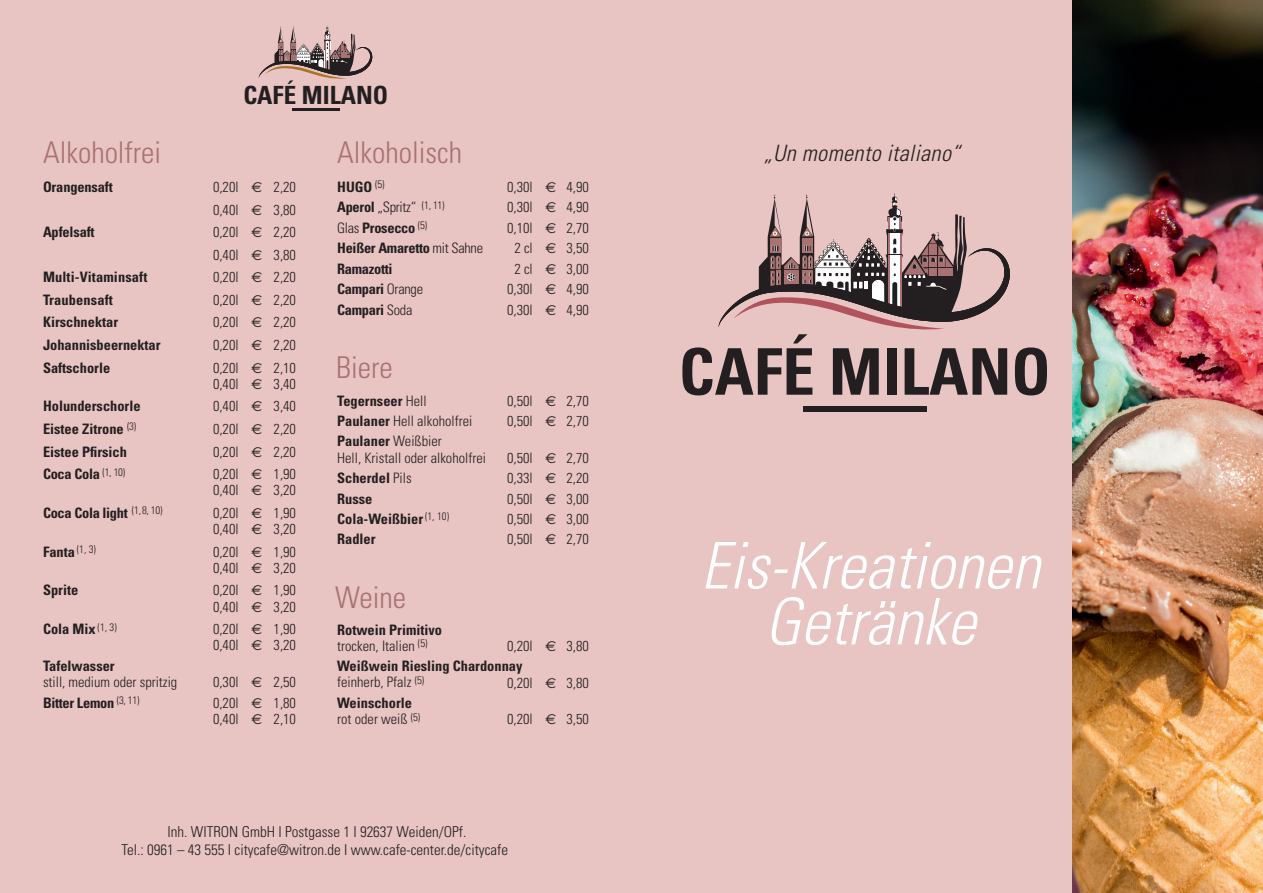
<style>
.page{position:relative;width:1263px;height:893px;background:#fff}
.page>*{position:absolute;margin:0;border:0;box-sizing:border-box;transform-origin:0 0}
.t1{font:italic 300 condensed 64.35px/55.9px "Univers";color:#fff;text-align:center}
.t2{font:700 condensed 64.35px "Univers";color:#231f20}
.t3{font:300 condensed 30px "Univers";color:#aa7172}
.t4{font:700 condensed 25.05px "Univers";color:#231f20}
.t5{font:italic 300 condensed 22.5px "Univers";letter-spacing:.02em;color:#231f20}
.t6{font:300 condensed 15px/18px "Univers";color:#231f20;text-align:center}
.t7{font:300 condensed 14.4px/16.2px "Univers";color:#231f20}
.t8{font:700 condensed 14.4px/16.2px "Univers";color:#231f20}
.t9{font:700 condensed 14.4px "Univers";letter-spacing:-.02em;color:#231f20}
.s1{font-family:"Euro Sans";font-weight:400;font-stretch:normal}
.s2{font-weight:700}
.s3{font-weight:300}
</style>
<div class="page">
<img style="left:1071px;top:0;width:192px;height:893px">
<div style="left:0;top:0;width:1071px;height:893px;background:#e8c4c2"></div>
<div style="left:803px;top:406px;width:123px;height:6px;background:#231f20"></div>
<svg style="left:718px;top:193px;width:292px;height:137px"></svg>
<hr style="left:292px;top:109px;width:48px;height:2px;background:#231f20">
<svg style="left:259px;top:26px;width:113px;height:53px"></svg>
<h3 class="t4" style="left:243px;top:80px;width:146px">CAFÉ MILANO</h3>
<h2 class="t3" style="left:43px;top:134px;width:120px">Alkoholfrei</h2>
<p class="t8" style="left:43px;top:179px;width:71px">Orangensaft</p>
<p class="t7" style="left:213px;top:176px;width:84px;line-height:22.6px">0,20l <span class="s1">E</span> 2,20<br>0,40l <span class="s1">E</span> 3,80</p>
<p class="t8" style="left:43px;top:224px;width:53px">Apfelsaft</p>
<p class="t7" style="left:213px;top:221px;width:84px;line-height:22.6px">0,20l <span class="s1">E</span> 2,20<br>0,40l <span class="s1">E</span> 3,80</p>
<p class="t8" style="left:43px;top:269px;width:106px">Multi-Vitaminsaft</p>
<p class="t7" style="left:213px;top:269px;width:84px">0,20l <span class="s1">E</span> 2,20</p>
<p class="t8" style="left:43px;top:292px;width:71px">Traubensaft</p>
<p class="t7" style="left:213px;top:292px;width:84px">0,20l <span class="s1">E</span> 2,20</p>
<p class="t8" style="left:43px;top:314px;width:77px">Kirschnektar</p>
<p class="t7" style="left:213px;top:314px;width:84px">0,20l <span class="s1">E</span> 2,20</p>
<p class="t8" style="left:43px;top:337px;width:119px">Johannisbeernektar</p>
<p class="t7" style="left:213px;top:337px;width:84px">0,20l <span class="s1">E</span> 2,20</p>
<p class="t8" style="left:43px;top:359px;width:69px">Saftschorle</p>
<p class="t7" style="left:213px;top:359px;width:84px">0,20l <span class="s1">E</span> 2,10<br>0,40l <span class="s1">E</span> 3,40</p>
<p class="t8" style="left:43px;top:398px;width:99px">Holunderschorle</p>
<p class="t7" style="left:213px;top:398px;width:84px">0,40l <span class="s1">E</span> 3,40</p>
<p class="t8" style="left:43px;top:421px;width:95px">Eistee Zitrone <sup>(3)</sup></p>
<p class="t7" style="left:213px;top:421px;width:84px">0,20l <span class="s1">E</span> 2,20</p>
<p class="t8" style="left:43px;top:443px;width:85px">Eistee Pfirsich</p>
<p class="t7" style="left:213px;top:443px;width:84px">0,20l <span class="s1">E</span> 2,20</p>
<p class="t9" style="left:43px;top:465px;width:84px">Coca Cola <sup>(1,</sup> <sup>10)</sup></p>
<p class="t7" style="left:213px;top:466px;width:84px">0,20l <span class="s1">E</span> 1,90<br>0,40l <span class="s1">E</span> 3,20</p>
<p class="t9" style="left:43px;top:504px;width:121px">Coca Cola light <sup>(1,8,</sup> <sup>10)</sup></p>
<p class="t7" style="left:213px;top:505px;width:84px">0,20l <span class="s1">E</span> 1,90<br>0,40l <span class="s1">E</span> 3,20</p>
<p class="t8" style="left:43px;top:543px;width:54px">Fanta <sup>(1,</sup> <sup>3)</sup></p>
<p class="t7" style="left:213px;top:543px;width:84px">0,20l <span class="s1">E</span> 1,90<br>0,40l <span class="s1">E</span> 3,20</p>
<p class="t8" style="left:43px;top:582px;width:37px">Sprite</p>
<p class="t7" style="left:213px;top:582px;width:84px">0,20l <span class="s1">E</span> 1,90<br>0,40l <span class="s1">E</span> 3,20</p>
<p class="t8" style="left:43px;top:621px;width:75px">Cola Mix <sup>(1,</sup> <sup>3)</sup></p>
<p class="t7" style="left:213px;top:621px;width:84px">0,20l <span class="s1">E</span> 1,90<br>0,40l <span class="s1">E</span> 3,20</p>
<p class="t8" style="left:43px;top:658px;width:73px">Tafelwasser</p>
<p class="t7" style="left:43px;top:674px;width:136px">still, medium oder spritzig</p>
<p class="t7" style="left:213px;top:674px;width:84px">0,30l <span class="s1">E</span> 2,50</p>
<p class="t9" style="left:43px;top:694px;width:98px">Bitter Lemon <sup>(3,</sup> <sup>11)</sup></p>
<p class="t7" style="left:213px;top:694px;width:84px">0,20l <span class="s1">E</span> 1,80<br>0,40l <span class="s1">E</span> 2,10</p>
<h2 class="t3" style="left:337px;top:134px;width:126px">Alkoholisch</h2>
<p class="t8" style="left:337px;top:179px;width:49px">HUGO <sup>(5)</sup></p>
<p class="t7" style="left:507px;top:179px;width:83px">0,30l <span class="s1">E</span> 4,90</p>
<p class="t7" style="left:337px;top:199px;width:109px"><span class="s2">Aperol</span> „Spritz“ <sup>(1,</sup> <sup>11)</sup></p>
<p class="t7" style="left:507px;top:199px;width:83px">0,30l <span class="s1">E</span> 4,90</p>
<p class="t9" style="left:337px;top:219px;width:91px"><span class="s3">Glas</span> Prosecco <sup>(5)</sup></p>
<p class="t7" style="left:507px;top:220px;width:83px">0,10l <span class="s1">E</span> 2,70</p>
<p class="t9" style="left:337px;top:239px;width:147px">Heißer Amaretto <span class="s3">mit Sahne</span></p>
<p class="t7" style="left:514px;top:240px;width:76px">2 cl <span class="s1">E</span> 3,50</p>
<p class="t9" style="left:337px;top:260px;width:57px">Ramazotti</p>
<p class="t7" style="left:514px;top:261px;width:76px">2 cl <span class="s1">E</span> 3,00</p>
<p class="t9" style="left:337px;top:280px;width:87px">Campari <span class="s3">Orange</span></p>
<p class="t7" style="left:507px;top:281px;width:83px">0,30l <span class="s1">E</span> 4,90</p>
<p class="t9" style="left:337px;top:301px;width:77px">Campari <span class="s3">Soda</span></p>
<p class="t7" style="left:507px;top:302px;width:83px">0,30l <span class="s1">E</span> 4,90</p>
<h2 class="t3" style="left:336px;top:349px;width:58px">Biere</h2>
<p class="t8" style="left:337px;top:392px;width:91px">Tegernseer <span class="s3">Hell</span></p>
<p class="t7" style="left:507px;top:392px;width:83px">0,50l <span class="s1">E</span> 2,70</p>
<p class="t7" style="left:337px;top:413px;width:137px"><span class="s2">Paulaner</span> Hell alkoholfrei</p>
<p class="t7" style="left:507px;top:413px;width:83px">0,50l <span class="s1">E</span> 2,70</p>
<p class="t7" style="left:337px;top:433px;width:150px"><span class="s2">Paulaner</span> Weißbier<br>Hell, Kristall oder alkoholfrei</p>
<p class="t7" style="left:507px;top:449px;width:83px">0,50l <span class="s1">E</span> 2,70</p>
<p class="t8" style="left:337px;top:470px;width:76px">Scherdel <span class="s3">Pils</span></p>
<p class="t7" style="left:507px;top:470px;width:83px">0,33l <span class="s1">E</span> 2,20</p>
<p class="t8" style="left:337px;top:490px;width:37px">Russe</p>
<p class="t7" style="left:507px;top:490px;width:83px">0,50l <span class="s1">E</span> 3,00</p>
<p class="t8" style="left:337px;top:511px;width:113px">Cola-Weißbier <sup>(1,</sup> <sup>10)</sup></p>
<p class="t7" style="left:507px;top:511px;width:83px">0,50l <span class="s1">E</span> 3,00</p>
<p class="t8" style="left:337px;top:531px;width:40px">Radler</p>
<p class="t7" style="left:507px;top:531px;width:83px">0,50l <span class="s1">E</span> 2,70</p>
<h2 class="t3" style="left:335px;top:579px;width:73px">Weine</h2>
<p class="t8" style="left:337px;top:621px;width:106px">Rotwein Primitivo <span class="s3">trocken, Italien</span> <sup>(5)</sup></p>
<p class="t8" style="left:337px;top:635px;width:253px;line-height:20.4px;text-indent:170px"><span class="s3">0,20l</span> <span class="s1">E</span> <span class="s3">3,80<br></span>Weißwein Riesling Chardonnay</p>
<p class="t7" style="left:337px;top:674px;width:89px">feinherb, Pfalz <sup>(5)</sup></p>
<p class="t7" style="left:507px;top:674px;width:83px">0,20l <span class="s1">E</span> 3,80</p>
<p class="t8" style="left:337px;top:695px;width:85px">Weinschorle <span class="s3">rot oder weiß</span> <sup>(5)</sup></p>
<p class="t7" style="left:507px;top:711px;width:83px">0,20l <span class="s1">E</span> 3,50</p>
<p class="t6" style="left:122px;top:822px;width:388px">Inh. WITRON GmbH I Postgasse 1 I 92637 Weiden/OPf.<br>Tel.: 0961 – 43 555 I citycafe@witron.de I www.cafe-center.de/citycafe</p>
<h3 class="t5" style="left:764px;top:140px;width:198px">„Un momento italiano“</h3>
<h1 class="t2" style="left:679px;top:332px;width:373px">CAFÉ MILANO</h1>
<h1 class="t1" style="left:701px;top:538px;width:341px">Eis-Kreationen<br>Getränke</h1>
</div>
